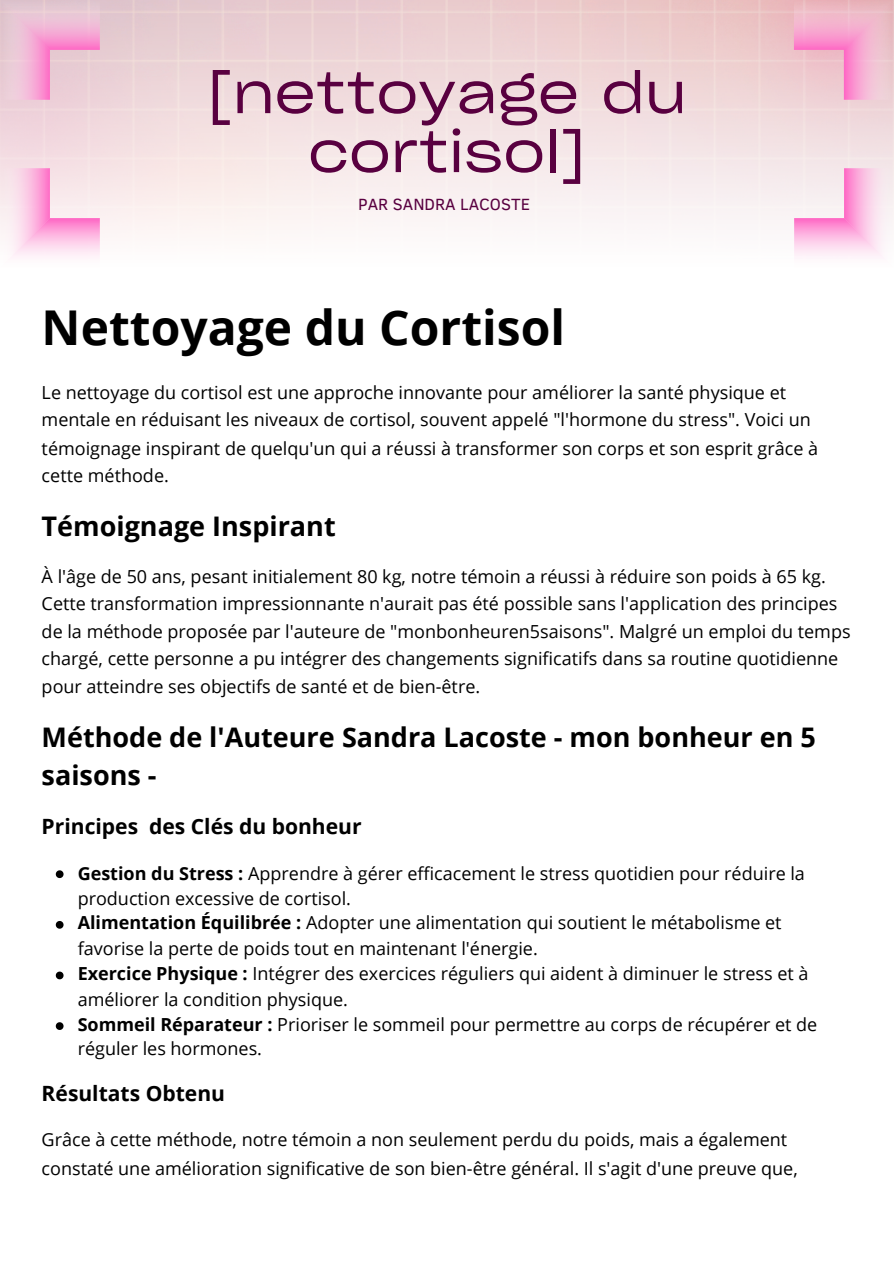
<style>
.page{position:relative;width:894px;height:1263px;background:#fff}
.page>*{position:absolute;margin:0;border:0;box-sizing:border-box;transform-origin:0 0}
.t1{font:expanded 59.1px/58.9px "Cy Grotesk";color:#590040;text-align:center}
.t2{font:700 48px "Open Sans";color:#000}
.t3{font:700 27px/38.2px "Open Sans";color:#000}
.t4{font:700 21px "Open Sans";color:#000}
.t5{font:18px/27.6px "Open Sans";color:#000}
.t6{font:16.65px "Clear Sans";color:#590040}
.s1{font-weight:700}
</style>
<div class="page">
<svg style="left:56px;top:870px;width:7px;height:8px"></svg>
<svg style="left:56px;top:921px;width:7px;height:8px"></svg>
<svg style="left:56px;top:972px;width:7px;height:7px"></svg>
<svg style="left:56px;top:1022px;width:7px;height:8px"></svg>
<div style="left:0;top:0;width:893px;height:268px;background:linear-gradient(to bottom,#e8c6c9,#fffefe)"></div>
<svg style="left:0;top:0;width:100px;height:100px;background:#ecbbd3"></svg>
<svg style="left:793px;top:0;width:100px;height:100px;background:#f1b4cc"></svg>
<svg style="left:0;top:168px;width:100px;height:100px"></svg>
<svg style="left:793px;top:168px;width:100px;height:100px"></svg>
<p class="t1" style="left:207px;top:60px;width:481px">[nettoyage du cortisol]</p>
<p class="t6" style="left:358px;top:192px;width:173px">PAR SANDRA LACOSTE</p>
<h1 class="t2" style="left:42px;top:294px;width:525px">Nettoyage du Cortisol</h1>
<p class="t5" style="left:42px;top:379px;width:777px">Le nettoyage du cortisol est une approche innovante pour améliorer la santé physique et mentale en réduisant les niveaux de cortisol, souvent appelé "l'hormone du stress". Voici un témoignage inspirant de quelqu'un qui a réussi à transformer son corps et son esprit grâce à cette méthode.</p>
<h2 class="t3" style="left:42px;top:506px;width:295px">Témoignage Inspirant</h2>
<p class="t5" style="left:42px;top:562px;width:810px">À l'âge de 50 ans, pesant initialement 80 kg, notre témoin a réussi à réduire son poids à 65 kg.<br>Cette transformation impressionnante n'aurait pas été possible sans l'application des principes de la méthode proposée par l'auteure de "monbonheuren5saisons". Malgré un emploi du temps chargé, cette personne a pu intégrer des changements significatifs dans sa routine quotidienne pour atteindre ses objectifs de santé et de bien-être.</p>
<h2 class="t3" style="left:42px;top:717px;width:775px">Méthode de l'Auteure Sandra Lacoste - mon bonheur en 5 saisons -</h2>
<h3 class="t4" style="left:42px;top:811px;width:321px">Principes des Clés du bonheur</h3>
<p class="t5" style="left:78px;top:860px;width:728px;line-height:24.8px"><span class="s1">Gestion du Stress :</span> Apprendre à gérer efficacement le stress quotidien pour réduire la production excessive de cortisol.</p>
<p class="t5" style="left:78px;top:909px;width:705px;line-height:25.8px"><span class="s1">Alimentation Équilibrée :</span> Adopter une alimentation qui soutient le métabolisme et favorise la perte de poids tout en maintenant l'énergie.</p>
<p class="t5" style="left:78px;top:960px;width:732px;line-height:25.8px"><span class="s1">Exercice Physique :</span> Intégrer des exercices réguliers qui aident à diminuer le stress et à améliorer la condition physique.</p>
<p class="t5" style="left:78px;top:1011px;width:741px;line-height:24.8px"><span class="s1">Sommeil Réparateur :</span> Prioriser le sommeil pour permettre au corps de récupérer et de réguler les hormones.</p>
<h3 class="t4" style="left:42px;top:1079px;width:185px">Résultats Obtenu</h3>
<p class="t5" style="left:42px;top:1125px;width:757px;line-height:28.2px">Grâce à cette méthode, notre témoin a non seulement perdu du poids, mais a également constaté une amélioration significative de son bien-être général. Il s'agit d'une preuve que,</p>
</div>
